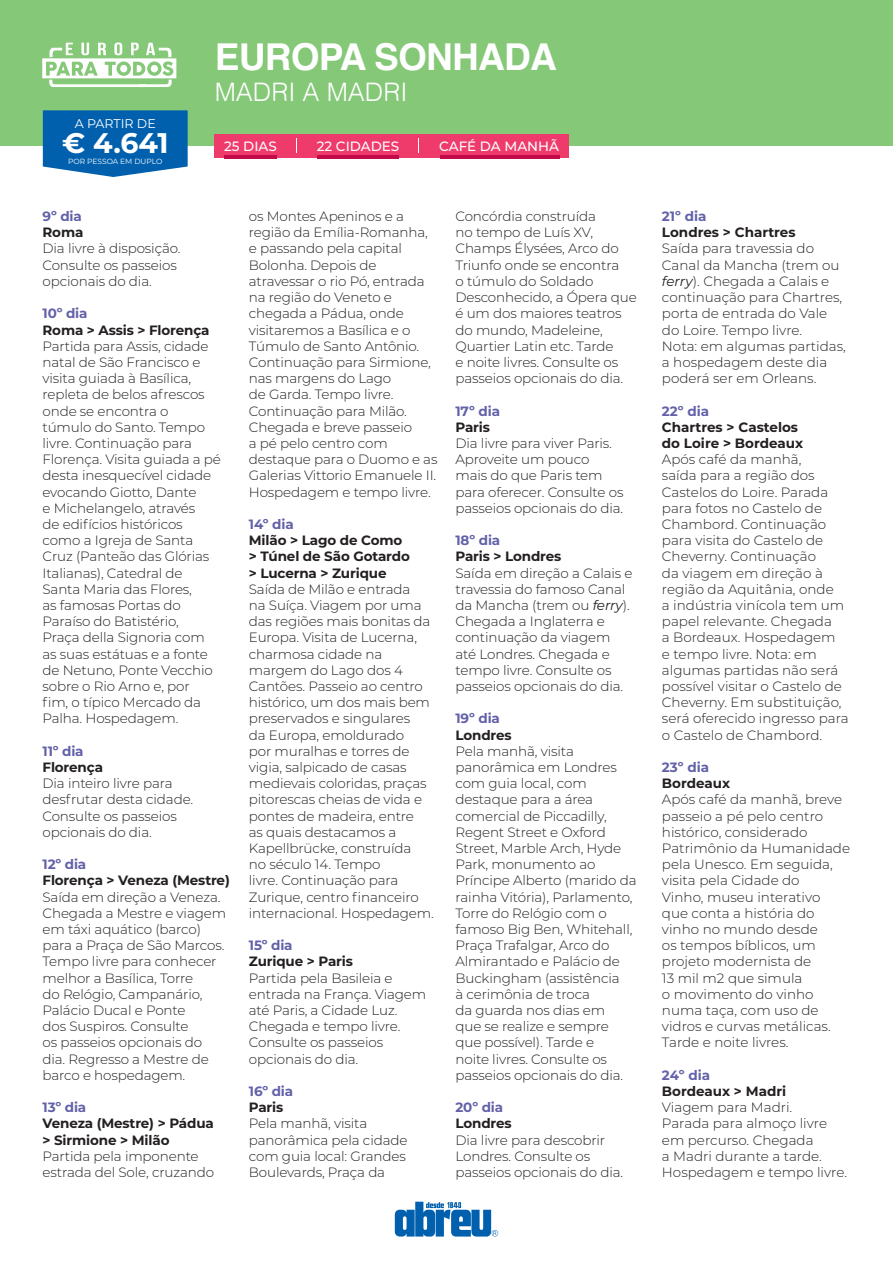
<style>
.page{position:relative;width:893px;height:1263px;background:#fff}
.page>*{position:absolute;margin:0;border:0;box-sizing:border-box;transform-origin:0 0}
.t1{font:700 37.05px "Helvetica";letter-spacing:-.02em;color:#fff}
.t2{font:700 28.35px "Montserrat";color:#fff}
.t3{font:300 25.5px "Helvetica";color:#fff}
.t4{font:300 13.5px/16.2px "Montserrat";letter-spacing:-.01em;color:#231f20}
.t5{font:700 13.5px/16.2px "Montserrat";letter-spacing:-.01em;color:#231f20}
.t6{font:700 13.5px "Montserrat";letter-spacing:-.01em;color:#6261a9}
.t7{font:500 13.5px "Montserrat";color:#fff}
.t8{font:12.6px "Montserrat";color:#fff}
.t9{font:7.5px "Montserrat";color:#fff}
.s1{font-weight:400;font-style:italic}
</style>
<div class="page">
<svg style="left:395px;top:1202px;width:103px;height:34px"></svg>
<div style="left:0;top:0;width:893px;height:145px;background:#85c878"></div>
<div style="left:215px;top:134px;width:354px;height:23px;background:#ef3b6b"></div>
<hr style="left:224px;top:156px;width:53px;height:3px;background:#c30a49">
<hr style="left:317px;top:155px;width:81px;height:4px;background:#c30a49">
<hr style="left:440px;top:156px;width:119px;height:3px;background:#c30a49">
<svg style="left:296px;top:138px;width:1px;height:15px"></svg>
<svg style="left:418px;top:138px;width:1px;height:15px"></svg>
<svg style="left:42px;top:42px;width:134px;height:45px"></svg>
<svg style="left:43px;top:110px;width:145px;height:67px;background:#156db4"></svg>
<p class="t8" style="left:75px;top:115px;width:83px">A PARTIR DE</p>
<h2 class="t2" style="left:62px;top:123px;width:108px">€ 4.641</h2>
<p class="t9" style="left:68px;top:157px;width:96px">POR PESSOA EM DUPLO</p>
<h1 class="t1" style="left:215px;top:27px;width:344px">EUROPA SONHADA</h1>
<h3 class="t3" style="left:215px;top:70px;width:194px">MADRI A MADRI</h3>
<p class="t7" style="left:224px;top:137px;width:54px">25 DIAS</p>
<p class="t7" style="left:317px;top:137px;width:84px">22 CIDADES</p>
<p class="t7" style="left:439px;top:137px;width:121px">CAFÉ DA MANHÃ</p>
<p class="t6" style="left:43px;top:207px;width:41px">9º dia</p>
<p class="t5" style="left:43px;top:224px;width:42px">Roma</p>
<p class="t4" style="left:43px;top:240px;width:139px">Dia livre à disposição.<br>Consulte os passeios opcionais do dia.</p>
<p class="t6" style="left:43px;top:304px;width:47px">10º dia</p>
<p class="t5" style="left:43px;top:321px;width:169px">Roma &gt; Assis &gt; Florença</p>
<p class="t4" style="left:43px;top:337px;width:180px">Partida para Assis, cidade natal de São Francisco e visita guiada à Basílica, repleta de belos afrescos onde se encontra o túmulo do Santo. Tempo livre. Continuação para<br>Florença. Visita guiada a pé desta inesquecível cidade evocando Giotto, Dante<br>e Michelangelo, através<br>de edifícios históricos como a Igreja de Santa<br>Cruz (Panteão das Glórias<br>Italianas), Catedral de<br>Santa Maria das Flores,<br>as famosas Portas do<br>Paraíso do Batistério,<br>Praça della Signoria com as suas estátuas e a fonte de Netuno, Ponte Vecchio sobre o Rio Arno e, por<br>fim, o típico Mercado da<br>Palha. Hospedagem.</p>
<p class="t6" style="left:43px;top:741px;width:43px">11º dia</p>
<p class="t5" style="left:43px;top:758px;width:62px">Florença</p>
<p class="t4" style="left:43px;top:775px;width:152px">Dia inteiro livre para desfrutar desta cidade.<br>Consulte os passeios opcionais do dia.</p>
<p class="t6" style="left:43px;top:855px;width:45px">12º dia</p>
<p class="t5" style="left:43px;top:872px;width:189px">Florença &gt; Veneza (Mestre)</p>
<p class="t4" style="left:43px;top:888px;width:185px">Saída em direção a Veneza.<br>Chegada a Mestre e viagem em táxi aquático (barco) para a Praça de São Marcos.<br>Tempo livre para conhecer melhor a Basílica, Torre<br>do Relógio, Campanário,<br>Palácio Ducal e Ponte<br>dos Suspiros. Consulte<br>os passeios opcionais do dia. Regresso a Mestre de barco e hospedagem.</p>
<p class="t6" style="left:43px;top:1098px;width:45px">13º dia</p>
<p class="t5" style="left:43px;top:1115px;width:173px">Veneza (Mestre) &gt; Pádua &gt; Sirmione &gt; Milão</p>
<p class="t4" style="left:43px;top:1147px;width:173px">Partida pela imponente estrada del Sole, cruzando</p>
<p class="t4" style="left:249px;top:208px;width:190px">os Montes Apeninos e a região da Emília-Romanha, e passando pela capital<br>Bolonha. Depois de atravessar o rio Pó, entrada na região do Veneto e chegada a Pádua, onde visitaremos a Basílica e o<br>Túmulo de Santo Antônio.<br>Continuação para Sirmione, nas margens do Lago<br>de Garda. Tempo livre.<br>Continuação para Milão.<br>Chegada e breve passeio<br>a pé pelo centro com destaque para o Duomo e as<br>Galerias Vittorio Emanuele II.<br>Hospedagem e tempo livre.</p>
<p class="t6" style="left:249px;top:514px;width:46px">14º dia</p>
<p class="t5" style="left:249px;top:531px;width:163px">Milão &gt; Lago de Como &gt; Túnel de São Gotardo &gt; Lucerna &gt; Zurique</p>
<p class="t4" style="left:249px;top:580px;width:186px">Saída de Milão e entrada<br>na Suíça. Viagem por uma das regiões mais bonitas da<br>Europa. Visita de Lucerna, charmosa cidade na margem do Lago dos 4<br>Cantões. Passeio ao centro histórico, um dos mais bem preservados e singulares<br>da Europa, emoldurado<br>por muralhas e torres de vigia, salpicado de casas medievais coloridas, praças pitorescas cheias de vida e pontes de madeira, entre<br>as quais destacamos a<br>Kapellbrücke, construída<br>no século 14. Tempo<br>livre. Continuação para<br>Zurique, centro financeiro internacional. Hospedagem.</p>
<p class="t6" style="left:249px;top:936px;width:45px">15º dia</p>
<p class="t5" style="left:249px;top:953px;width:106px">Zurique &gt; Paris</p>
<p class="t4" style="left:249px;top:969px;width:179px">Partida pela Basileia e entrada na França. Viagem até Paris, a Cidade Luz.<br>Chegada e tempo livre.<br>Consulte os passeios opcionais do dia.</p>
<p class="t6" style="left:249px;top:1081px;width:46px">16º dia</p>
<p class="t5" style="left:249px;top:1098px;width:36px">Paris</p>
<p class="t4" style="left:249px;top:1115px;width:160px">Pela manhã, visita panorâmica pela cidade com guia local: Grandes<br>Boulevards, Praça da</p>
<p class="t4" style="left:455px;top:208px;width:183px">Concórdia construída<br>no tempo de Luís XV,<br>Champs Élysées, Arco do<br>Triunfo onde se encontra<br>o túmulo do Soldado<br>Desconhecido, a Ópera que é um dos maiores teatros do mundo, Madeleine,<br>Quartier Latin etc. Tarde<br>e noite livres. Consulte os passeios opcionais do dia.</p>
<p class="t6" style="left:455px;top:401px;width:46px">17º dia</p>
<p class="t5" style="left:455px;top:418px;width:36px">Paris</p>
<p class="t4" style="left:455px;top:435px;width:170px">Dia livre para viver Paris.<br>Aproveite um pouco mais do que Paris tem para oferecer. Consulte os passeios opcionais do dia.</p>
<p class="t6" style="left:455px;top:531px;width:46px">18º dia</p>
<p class="t5" style="left:455px;top:548px;width:107px">Paris &gt; Londres</p>
<p class="t4" style="left:455px;top:564px;width:179px">Saída em direção a Calais e travessia do famoso Canal da Mancha (trem ou <span class="s1">ferry</span>).<br>Chegada a Inglaterra e continuação da viagem até Londres. Chegada e tempo livre. Consulte os passeios opcionais do dia.</p>
<p class="t6" style="left:455px;top:709px;width:46px">19º dia</p>
<p class="t5" style="left:455px;top:726px;width:58px">Londres</p>
<p class="t4" style="left:455px;top:742px;width:183px">Pela manhã, visita panorâmica em Londres com guia local, com destaque para a área comercial de Piccadilly,<br>Regent Street e Oxford<br>Street, Marble Arch, Hyde<br>Park, monumento ao<br>Príncipe Alberto (marido da rainha Vitória), Parlamento,<br>Torre do Relógio com o famoso Big Ben, Whitehall,<br>Praça Trafalgar, Arco do<br>Almirantado e Palácio de<br>Buckingham (assistência<br>à cerimônia de troca<br>da guarda nos dias em<br>que se realize e sempre que possível). Tarde e<br>noite livres. Consulte os passeios opcionais do dia.</p>
<p class="t6" style="left:455px;top:1098px;width:49px">20º dia</p>
<p class="t5" style="left:455px;top:1115px;width:58px">Londres</p>
<p class="t4" style="left:455px;top:1131px;width:169px">Dia livre para descobrir<br>Londres. Consulte os passeios opcionais do dia.</p>
<p class="t6" style="left:662px;top:207px;width:46px">21º dia</p>
<p class="t5" style="left:662px;top:224px;width:135px">Londres &gt; Chartres</p>
<p class="t4" style="left:662px;top:240px;width:185px">Saída para travessia do<br>Canal da Mancha (trem ou <span class="s1">ferry</span>). Chegada a Calais e continuação para Chartres, porta de entrada do Vale do Loire. Tempo livre.<br>Nota: em algumas partidas, a hospedagem deste dia poderá ser em Orleans.</p>
<p class="t6" style="left:662px;top:401px;width:49px">22º dia</p>
<p class="t5" style="left:662px;top:418px;width:143px">Chartres &gt; Castelos do Loire &gt; Bordeaux</p>
<p class="t4" style="left:662px;top:451px;width:188px">Após café da manhã,<br>saída para a região dos<br>Castelos do Loire. Parada para fotos no Castelo de<br>Chambord. Continuação para visita do Castelo de<br>Cheverny. Continuação<br>da viagem em direção à região da Aquitânia, onde<br>a indústria vinícola tem um papel relevante. Chegada<br>a Bordeaux. Hospedagem<br>e tempo livre. Nota: em algumas partidas não será possível visitar o Castelo de<br>Cheverny. Em substituição, será oferecido ingresso para o Castelo de Chambord.</p>
<p class="t6" style="left:662px;top:757px;width:49px">23º dia</p>
<p class="t5" style="left:662px;top:774px;width:70px">Bordeaux</p>
<p class="t4" style="left:662px;top:791px;width:190px">Após café da manhã, breve passeio a pé pelo centro histórico, considerado<br>Patrimônio da Humanidade pela Unesco. Em seguida, visita pela Cidade do<br>Vinho, museu interativo<br>que conta a história do vinho no mundo desde<br>os tempos bíblicos, um projeto modernista de<br>13 mil m2 que simula<br>o movimento do vinho numa taça, com uso de vidros e curvas metálicas.<br>Tarde e noite livres.</p>
<p class="t6" style="left:662px;top:1065px;width:50px">24º dia</p>
<p class="t5" style="left:662px;top:1082px;width:126px">Bordeaux &gt; Madri</p>
<p class="t4" style="left:662px;top:1099px;width:187px">Viagem para Madri.<br>Parada para almoço livre em percurso. Chegada<br>a Madri durante a tarde.<br>Hospedagem e tempo livre.</p>
</div>
